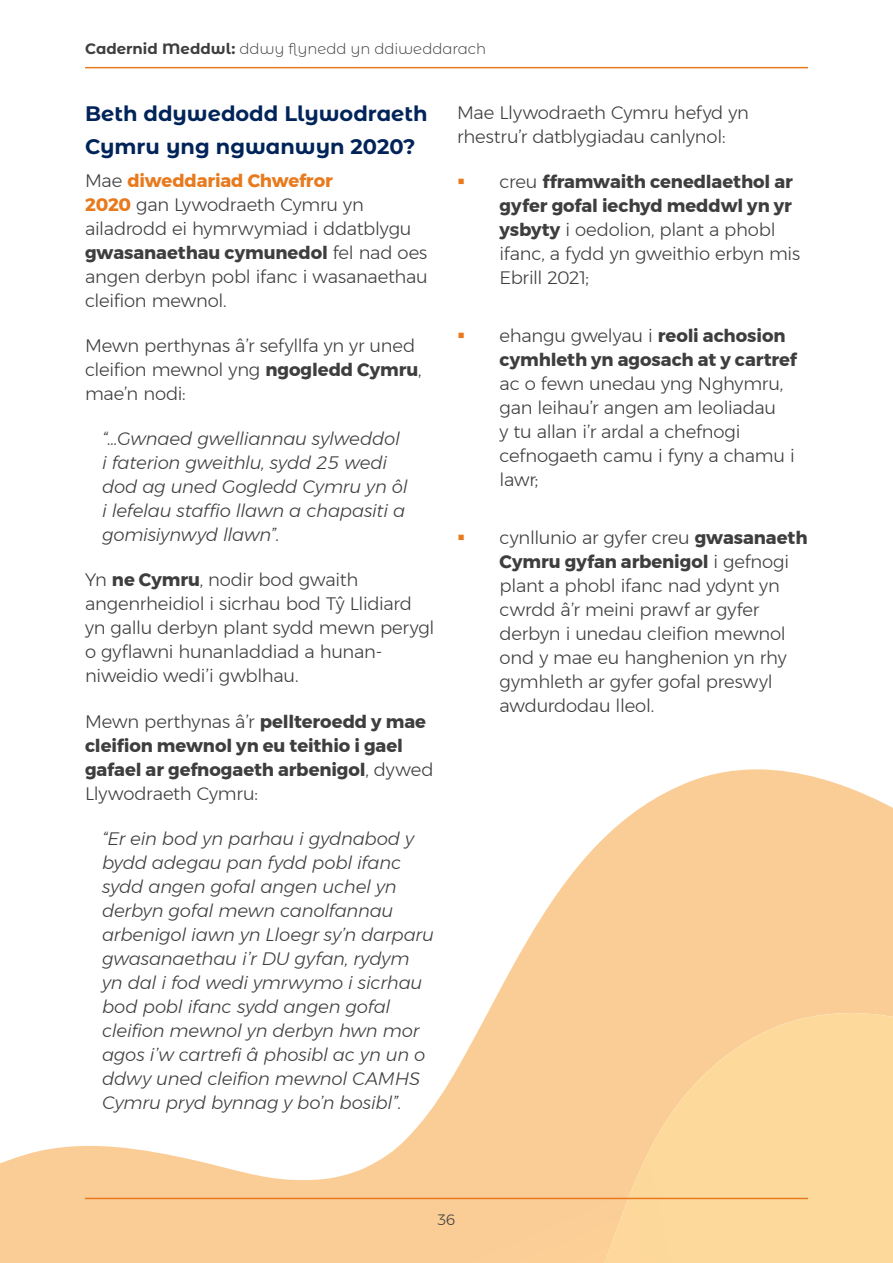
<style>
.page{position:relative;width:893px;height:1263px;background:#fff}
.page>*{position:absolute;margin:0;border:0;box-sizing:border-box;transform-origin:0 0}
.Heading_2{font:700 21px/33px "Montserrat Alternates";color:#002459}
.Body-copy{font:300 18px/24px "Montserrat";letter-spacing:-.015em;color:#3e3e3f}
.t1{font:italic 300 18px/24px "Montserrat";letter-spacing:-.01em;color:#3e3e3f}
.Body-copy-2{font:700 18px/24px "Montserrat";letter-spacing:-.005em;color:#3e3e3f}
.t2{font:300 15px "Montserrat Alternates";letter-spacing:-.005em;color:#3e3e3f}
.t3{font:300 15px "Montserrat";color:#3e3e3f}
.s1{font-weight:700}
.s2{font-weight:700;color:#e87a1d}
.s3{font-weight:300}
</style>
<div class="page">
<svg style="left:487px;top:769px;width:406px;height:244px"></svg>
<svg style="left:0;top:1013px;width:893px;height:250px"></svg>
<hr style="left:85px;top:1198px;width:723px;height:1px;background:#e87a1d">
<hr style="left:85px;top:67px;width:723px;height:1px;background:#e87a1d">
<p class="t2" style="left:85px;top:39px;width:403px"><span class="s1">Cadernid Meddwl:</span> ddwy flynedd yn ddiweddarach</p>
<p class="Heading_2" style="left:85px;top:96px;width:344px">Beth ddywedodd Llywodraeth<br>Cymru yng ngwanwyn 2020?</p>
<p class="Body-copy" style="left:85px;top:168px;width:344px">Mae <span class="s2">diweddariad Chwefror<br>2020</span> gan Lywodraeth Cymru yn ailadrodd ei hymrwymiad i ddatblygu <span class="s1">gwasanaethau cymunedol</span> fel nad oes angen derbyn pobl ifanc i wasanaethau cleifion mewnol.</p>
<p class="Body-copy" style="left:85px;top:333px;width:338px">Mewn perthynas â’r sefyllfa yn yr uned cleifion mewnol yng <span class="s1">ngogledd Cymru</span>, mae’n nodi:</p>
<p class="t1" style="left:102px;top:426px;width:307px">“…Gwnaed gwelliannau sylweddol i faterion gweithlu, sydd 25 wedi dod ag uned Gogledd Cymru yn ôl i lefelau staffio llawn a chapasiti a gomisiynwyd llawn”.</p>
<p class="Body-copy" style="left:85px;top:568px;width:351px">Yn <span class="s1">ne Cymru</span>, nodir bod gwaith angenrheidiol i sicrhau bod Tŷ Llidiard yn gallu derbyn plant sydd mewn perygl o gyflawni hunanladdiad a hunan&shy;niweidio wedi’i gwblhau.</p>
<p class="Body-copy-2" style="left:85px;top:709px;width:350px"><span class="s3">Mewn perthynas â’r</span> pellteroedd y mae cleifion mewnol yn eu teithio i gael gafael ar gefnogaeth arbenigol<span class="s3">, dywed<br>Llywodraeth Cymru:</span></p>
<p class="t1" style="left:102px;top:826px;width:334px">“Er ein bod yn parhau i gydnabod y bydd adegau pan fydd pobl ifanc sydd angen gofal angen uchel yn derbyn gofal mewn canolfannau arbenigol iawn yn Lloegr sy’n darparu gwasanaethau i’r DU gyfan, rydym yn dal i fod wedi ymrwymo i sicrhau bod pobl ifanc sydd angen gofal cleifion mewnol yn derbyn hwn mor agos i’w cartrefi â phosibl ac yn un o ddwy uned cleifion mewnol CAMHS<br>Cymru pryd bynnag y bo’n bosibl”.</p>
<p class="Body-copy" style="left:457px;top:100px;width:293px">Mae Llywodraeth Cymru hefyd yn rhestru’r datblygiadau canlynol:</p>
<p class="Body-copy" style="left:500px;top:169px;width:302px">creu <span class="s1">fframwaith cenedlaethol ar gyfer gofal iechyd meddwl yn yr ysbyty</span> i oedolion, plant a phobl ifanc, a fydd yn gweithio erbyn mis<br>Ebrill 2021;</p>
<p class="Body-copy" style="left:500px;top:323px;width:299px">ehangu gwelyau i <span class="s1">reoli achosion cymhleth yn agosach at y cartref </span>ac o fewn unedau yng Nghymru, gan leihau’r angen am leoliadau<br>y tu allan i’r ardal a chefnogi cefnogaeth camu i fyny a chamu i lawr;</p>
<p class="Body-copy" style="left:500px;top:526px;width:309px">cynllunio ar gyfer creu <span class="s1">gwasanaeth<br>Cymru gyfan arbenigol</span> i gefnogi plant a phobl ifanc nad ydynt yn cwrdd â’r meini prawf ar gyfer derbyn i unedau cleifion mewnol ond y mae eu hanghenion yn rhy gymhleth ar gyfer gofal preswyl awdurdodau lleol.</p>
<p class="t3" style="left:437px;top:1208px;width:20px">36</p>
</div>
